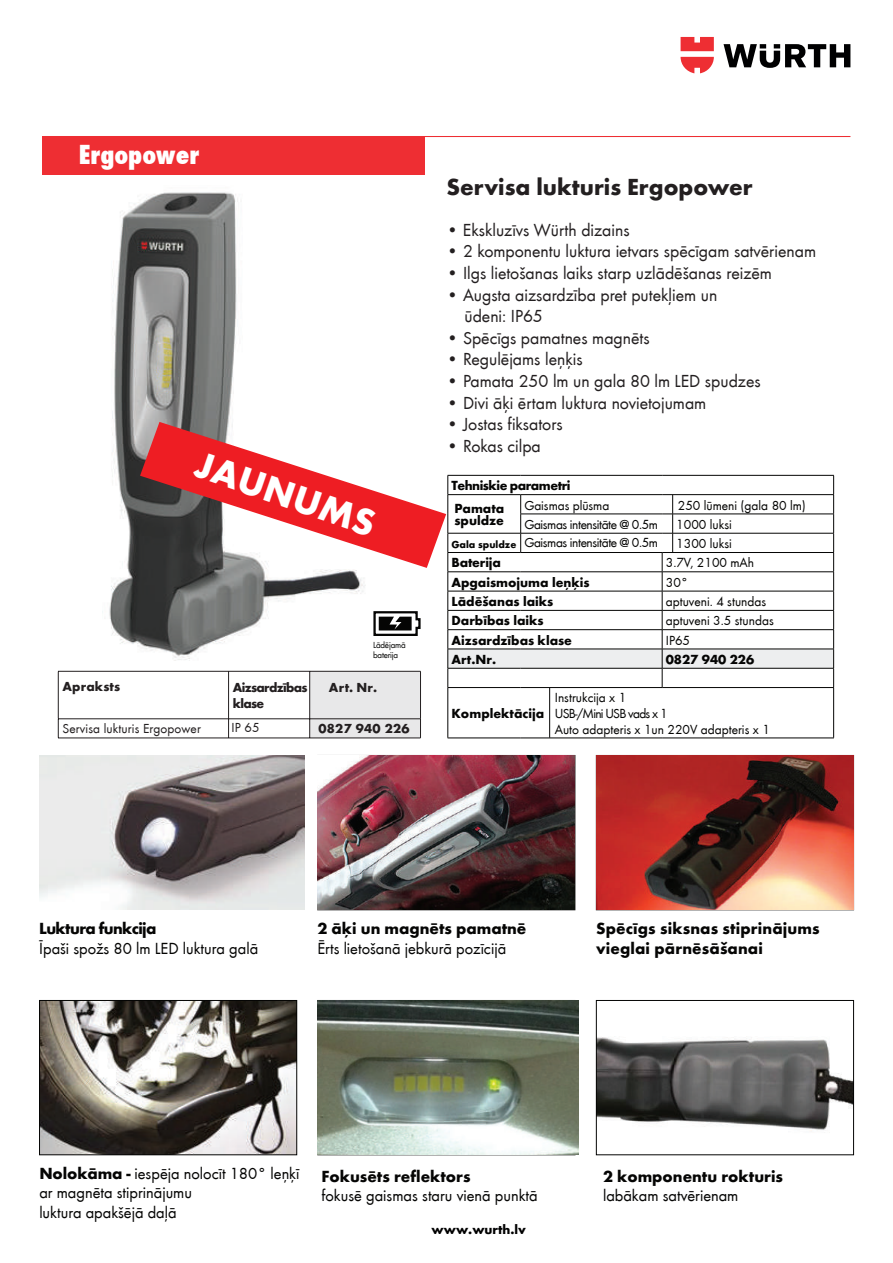
<style>
.page{position:relative;width:893px;height:1263px;background:#fff}
.page>*{position:absolute;margin:0;border:0;box-sizing:border-box;transform-origin:0 0}
.t1{font:700 38.4px "Wuerth";color:#fff}
.t2{font:800 condensed 28.5px "Wuerth";color:#fff}
.t3{font:700 24px "Wuerth";color:#231f20}
.t4{font:18px/21.6px "Wuerth";color:#231f20}
.t5{font:16.65px/19.5px "Wuerth";color:#050504}
.t6{font:700 16.65px/20px "Wuerth";color:#050504}
.t7{font:700 16.65px "Wuerth";letter-spacing:-.04em;color:#050504}
.t8{font:13.65px/16.4px "Wuerth";color:#050504}
.t9{font:700 13.65px "Wuerth";color:#050504}
.t10{font:13.65px "Wuerth";letter-spacing:-.03em;color:#050504}
.t11{font:700 13.65px/23px "Wuerth";letter-spacing:-.035em;color:#050504}
.t12{font:13.5px "Wuerth";letter-spacing:.01em;color:#231f20}
.t13{font:700 13.5px "Wuerth";letter-spacing:.01em;color:#231f20}
.t14{font:700 13.5px/16.2px "Wuerth";letter-spacing:-.05em;color:#231f20}
.t15{font:700 13.5px "Wuerth";color:#000001}
.t16{font:700 10.5px "Wuerth";color:#050504}
.t17{font:9px/10.9px "Wuerth";letter-spacing:-.02em;color:#050504}
.s1{font-weight:700}
</style>
<div class="page">
<div style="left:43px;top:136px;width:382px;height:38px;background:#ee2e33"></div>
<hr style="left:45px;top:136px;width:805px;height:1px;background:#ee2e33">
<svg style="left:723px;top:44px;width:127px;height:24px"></svg>
<svg style="left:681px;top:37px;width:33px;height:36px"></svg>
<img style="left:598px;top:1037px;width:254px;height:94px">
<hr style="left:448px;top:738px;width:73px;height:1px;background:#050504">
<hr style="left:521px;top:738px;width:141px;height:1px;background:#050504">
<hr style="left:662px;top:738px;width:172px;height:1px;background:#050504">
<hr style="left:58px;top:671px;width:171px;height:1px;background:#231f20">
<hr style="left:58px;top:671px;width:1px;height:47px;background:#231f20">
<hr style="left:58px;top:718px;width:171px;height:1px;background:#231f20">
<svg style="left:58px;top:719px;width:1px;height:19px"></svg>
<hr style="left:58px;top:738px;width:171px;height:1px;background:#231f20">
<hr style="left:229px;top:738px;width:81px;height:1px;background:#231f20">
<hr style="left:310px;top:738px;width:110px;height:1px;background:#231f20">
<div style="left:596px;top:1000px;width:258px;height:155px;border:1px solid #050504"></div>
<img style="left:41px;top:1002px;width:254px;height:151px">
<div style="left:39px;top:1000px;width:258px;height:155px;border:1px solid #050504"></div>
<img style="left:102px;top:192px;width:136px;height:454px">
<img style="left:317px;top:1000px;width:261px;height:155px">
<img style="left:317px;top:755px;width:258px;height:155px">
<img style="left:596px;top:756px;width:257px;height:153px">
<img style="left:40px;top:755px;width:264px;height:155px">
<svg style="left:140px;top:422px;width:694px;height:316px"></svg>
<h2 class="t2" style="left:79px;top:134px;width:122px">Ergopower</h2>
<h1 class="t1" style="left:205px;top:436px;width:190px;rotate:19deg">JAUNUMS</h1>
<p class="t17" style="left:373px;top:639px;width:34px">Lādējamā baterija</p>
<p class="t13" style="left:63px;top:676px;width:59px">Apraksts</p>
<p class="t14" style="left:233px;top:678px;width:76px">Aizsardzības klase</p>
<p class="t13" style="left:329px;top:677px;width:50px">Art. Nr.</p>
<p class="t12" style="left:63px;top:719px;width:140px">Servisa lukturis Ergopower</p>
<p class="t12" style="left:232px;top:719px;width:29px">IP 65</p>
<p class="t13" style="left:318px;top:718px;width:93px">0827 940 226</p>
<h3 class="t3" style="left:446px;top:170px;width:308px">Servisa lukturis Ergopower</h3>
<p class="t4" style="left:446px;top:218px;width:185px">• Ekskluzīvs Würth dizains</p>
<p class="t4" style="left:446px;top:240px;width:371px">• 2 komponentu luktura ietvars spēcīgam satvērienam</p>
<p class="t4" style="left:446px;top:261px;width:327px">• Ilgs lietošanas laiks starp uzlādēšanas reizēm</p>
<p class="t4" style="left:464px;top:283px;width:254px;text-indent:-18px">• Augsta aizsardzība pret putekļiem un ūdeni: IP65</p>
<p class="t4" style="left:446px;top:326px;width:205px">• Spēcīgs pamatnes magnēts</p>
<p class="t4" style="left:446px;top:348px;width:138px">• Regulējams leņķis</p>
<p class="t4" style="left:446px;top:369px;width:316px">• Pamata 250 lm un gala 80 lm LED spudzes</p>
<p class="t4" style="left:446px;top:391px;width:261px">• Divi āķi ērtam luktura novietojumam</p>
<p class="t4" style="left:446px;top:413px;width:118px">• Jostas fiksators</p>
<p class="t4" style="left:446px;top:434px;width:96px">• Rokas cilpa</p>
<p class="t11" style="left:451px;top:473px;width:121px">Tehniskie parametri<br>Pamata</p>
<p class="t9" style="left:454px;top:511px;width:51px">spuldze</p>
<p class="t8" style="left:524px;top:496px;width:86px">Gaismas plūsma</p>
<p class="t8" style="left:678px;top:496px;width:130px">250 lūmeni (gala 80 lm)</p>
<p class="t10" style="left:524px;top:515px;width:135px">Gaismas intensitāte @ 0.5m</p>
<p class="t8" style="left:676px;top:515px;width:57px">1000 luksi</p>
<p class="t10" style="left:524px;top:533px;width:135px">Gaismas intensitāte @ 0.5m</p>
<p class="t16" style="left:451px;top:537px;width:66px">Gala spuldze</p>
<p class="t8" style="left:676px;top:535px;width:57px">1300 luksi</p>
<p class="t9" style="left:451px;top:553px;width:51px">Baterija</p>
<p class="t8" style="left:666px;top:554px;width:90px">3.7V, 2100 mAh</p>
<p class="t9" style="left:451px;top:572px;width:140px">Apgaismojuma leņķis</p>
<p class="t8" style="left:666px;top:573px;width:24px">30°</p>
<p class="t9" style="left:451px;top:591px;width:103px">Lādēšanas laiks</p>
<p class="t8" style="left:666px;top:592px;width:102px">aptuveni. 4 stundas</p>
<p class="t9" style="left:451px;top:611px;width:94px">Darbības laiks</p>
<p class="t8" style="left:666px;top:612px;width:109px">aptuveni 3.5 stundas</p>
<p class="t9" style="left:451px;top:630px;width:122px">Aizsardzības klase</p>
<p class="t8" style="left:666px;top:631px;width:26px">IP65</p>
<p class="t9" style="left:451px;top:649px;width:46px">Art.Nr.</p>
<p class="t9" style="left:666px;top:649px;width:90px">0827 940 226</p>
<p class="t9" style="left:451px;top:703px;width:94px">Komplektācija</p>
<p class="t8" style="left:555px;top:688px;width:217px">Instrukcija x 1<br>USB-/Mini USB vads x 1<br>Auto adapteris x 1un 220V adapteris x 1</p>
<p class="t7" style="left:39px;top:916px;width:119px">Luktura funkcija</p>
<p class="t5" style="left:39px;top:938px;width:220px">Īpaši spožs 80 lm LED luktura galā</p>
<p class="t6" style="left:317px;top:917px;width:210px">2 āķi un magnēts pamatnē</p>
<p class="t5" style="left:317px;top:938px;width:190px">Ērts lietošanā jebkurā pozīcijā</p>
<p class="t6" style="left:596px;top:917px;width:225px">Spēcīgs siksnas stiprinājums vieglai pārnēsāšanai</p>
<p class="t5" style="left:39px;top:1163px;width:262px"><span class="s1">Nolokāma -</span> iespēja nolocīt 180° leņķī ar magnēta stiprinājumu<br>luktura apakšējā daļā</p>
<p class="t6" style="left:603px;top:1165px;width:181px">2 komponentu rokturis</p>
<p class="t6" style="left:321px;top:1165px;width:151px">Fokusēts reflektors</p>
<p class="t5" style="left:321px;top:1185px;width:218px">fokusē gaismas staru vienā punktā</p>
<p class="t5" style="left:603px;top:1185px;width:137px">labākam satvērienam</p>
<p class="t15" style="left:432px;top:1219px;width:96px">www.wurth.lv</p>
</div>
